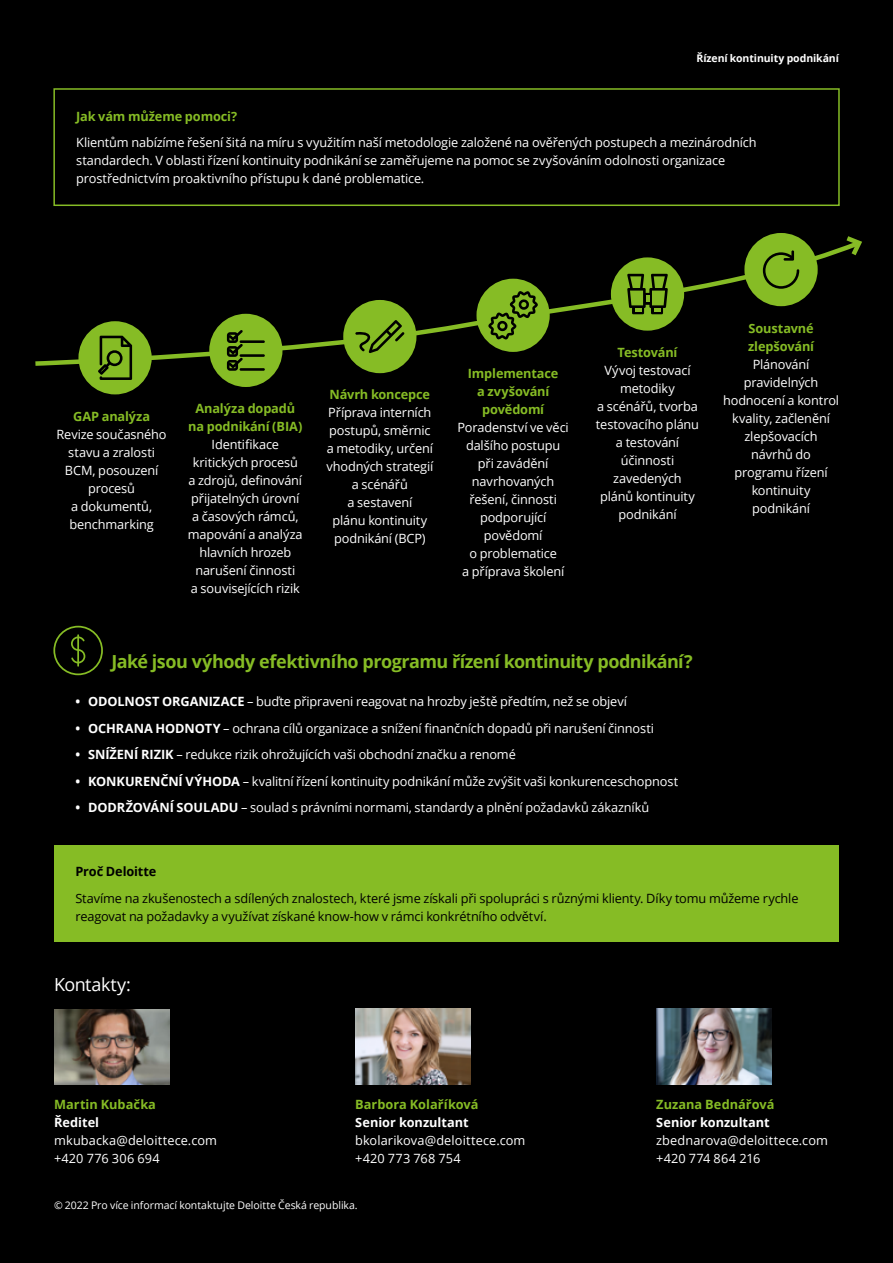
<style>
.page{position:relative;width:893px;height:1263px;background:#000}
.page>*{position:absolute;margin:0;border:0;box-sizing:border-box;transform-origin:0 0}
.t1{font:700 18px "Open Sans";letter-spacing:-.03em;color:#86bc25}
.t2{font:18px "Open Sans";letter-spacing:-.025em;color:#fff}
.t3{font:12.75px/18px "Open Sans";letter-spacing:-.01em;color:#fff;text-align:center}
.t4{font:12.75px/18px "Open Sans";letter-spacing:-.01em;color:#000}
.t5{font:700 12.75px/18px "Open Sans";letter-spacing:-.01em;color:#86bc25;text-align:center}
.t6{font:12.75px/18px "Open Sans";letter-spacing:.01em;color:#fff}
.t7{font:700 12.75px "Open Sans";color:#fff}
.t8{font:700 12.75px "Open Sans";letter-spacing:-.01em;color:#000}
.t9{font:10.5px "Open Sans";letter-spacing:-.005em;color:#fff}
.t10{font:700 10.5px "Open Sans";letter-spacing:-.01em;color:#fff}
.s1{font-weight:700}
</style>
<div class="page">
<svg style="left:35px;top:247px;width:806px;height:119px"></svg>
<svg style="left:841px;top:236px;width:21px;height:20px"></svg>
<div style="left:53px;top:88px;width:787px;height:118px;border:2px solid #86bc25"></div>
<div style="left:54px;top:845px;width:785px;height:97px;background:#86bc25"></div>
<img style="left:54px;top:1009px;width:116px;height:75px">
<img style="left:355px;top:1009px;width:116px;height:75px">
<img style="left:656px;top:1009px;width:116px;height:75px">
<svg style="left:343px;top:300px;width:73px;height:73px"></svg>
<svg style="left:209px;top:314px;width:73px;height:73px"></svg>
<svg style="left:476px;top:279px;width:74px;height:73px"></svg>
<svg style="left:611px;top:257px;width:73px;height:74px"></svg>
<svg style="left:744px;top:233px;width:74px;height:73px"></svg>
<svg style="left:78px;top:321px;width:74px;height:73px"></svg>
<svg style="left:53px;top:626px;width:50px;height:49px"></svg>
<p class="t10" style="left:696px;top:51px;width:144px">Řízení kontinuity podnikání</p>
<p class="t5" style="left:76px;top:107px;width:163px">Jak vám můžeme pomoci?</p>
<p class="t3" style="left:76px;top:133px;width:682px;text-align:left">Klientům nabízíme řešení šitá na míru s využitím naší metodologie založené na ověřených postupech a mezinárodních standardech. V oblasti řízení kontinuity podnikání se zaměřujeme na pomoc se zvyšováním odolnosti organizace prostřednictvím proaktivního přístupu k dané problematice.</p>
<p class="t5" style="left:73px;top:407px;width:79px">GAP analýza</p>
<p class="t3" style="left:57px;top:425px;width:111px">Revize současného stavu a zralosti<br>BCM, posouzení procesů<br>a dokumentů, benchmarking</p>
<p class="t5" style="left:188px;top:399px;width:116px">Analýza dopadů na podnikání (BIA)</p>
<p class="t3" style="left:188px;top:435px;width:116px">Identifikace kritických procesů a zdrojů, definování přijatelných úrovní a časových rámců, mapování a analýza hlavních hrozeb narušení činnosti<br>a souvisejících rizik</p>
<p class="t5" style="left:330px;top:385px;width:102px">Návrh koncepce</p>
<p class="t3" style="left:326px;top:403px;width:108px">Příprava interních postupů, směrnic a metodiky, určení vhodných strategií a scénářů<br>a sestavení<br>plánu kontinuity podnikání (BCP)</p>
<p class="t5" style="left:468px;top:364px;width:92px">Implementace a zvyšování povědomí</p>
<p class="t3" style="left:457px;top:418px;width:113px">Poradenství ve věci dalšího postupu při zavádění navrhovaných řešení, činnosti podporující povědomí<br>o problematice<br>a příprava školení</p>
<p class="t5" style="left:618px;top:343px;width:61px">Testování</p>
<p class="t3" style="left:596px;top:361px;width:105px">Vývoj testovací metodiky<br>a scénářů, tvorba testovacího plánu a testování účinnosti zavedených plánů kontinuity podnikání</p>
<h1 class="t1" style="left:111px;top:648px;width:583px">Jaké jsou výhody efektivního programu řízení kontinuity podnikání?</h1>
<p class="t3" style="left:75px;top:692px;width:553px"><span class="s1">• ODOLNOST ORGANIZACE</span> – buďte připraveni reagovat na hrozby ještě předtím, než se objeví</p>
<p class="t3" style="left:75px;top:718px;width:580px"><span class="s1">• OCHRANA HODNOTY</span> – ochrana cílů organizace a snížení finančních dopadů při narušení činnosti</p>
<p class="t3" style="left:75px;top:745px;width:442px"><span class="s1">• SNÍŽENÍ RIZIK</span> – redukce rizik ohrožujících vaši obchodní značku a renomé</p>
<p class="t3" style="left:75px;top:772px;width:604px"><span class="s1">• KONKURENČNÍ VÝHODA</span> – kvalitní řízení kontinuity podnikání může zvýšit vaši konkurenceschopnost</p>
<p class="t3" style="left:75px;top:798px;width:575px"><span class="s1">• DODRŽOVÁNÍ SOULADU</span> – soulad s právními normami, standardy a plnění požadavků zákazníků</p>
<p class="t5" style="left:748px;top:319px;width:67px;text-align:left">Soustavné zlepšování</p>
<p class="t3" style="left:723px;top:355px;width:118px">Plánování pravidelných hodnocení a kontrol kvality, začlenění zlepšovacích návrhů do programu řízení kontinuity podnikání</p>
<p class="t8" style="left:75px;top:863px;width:82px">Proč Deloitte</p>
<p class="t4" style="left:75px;top:889px;width:725px">Stavíme na zkušenostech a sdílených znalostech, které jsme získali při spolupráci s různými klienty. Díky tomu můžeme rychle reagovat na požadavky a využívat získané know-how v rámci konkrétního odvětví.</p>
<h1 class="t2" style="left:54px;top:972px;width:78px">Kontakty:</h1>
<p class="t5" style="left:54px;top:1095px;width:103px">Martin Kubačka</p>
<p class="t7" style="left:54px;top:1113px;width:47px">Ředitel</p>
<p class="t6" style="left:54px;top:1131px;width:164px">mkubacka@deloittece.com +420 776 306 694</p>
<p class="t5" style="left:355px;top:1095px;width:125px">Barbora Kolaříková</p>
<p class="t7" style="left:355px;top:1113px;width:115px">Senior konzultant</p>
<p class="t6" style="left:355px;top:1131px;width:172px">bkolarikova@deloittece.com +420 773 768 754</p>
<p class="t9" style="left:54px;top:1198px;width:305px">© 2022 Pro více informací kontaktujte Deloitte Česká republika.</p>
<p class="t5" style="left:656px;top:1095px;width:120px">Zuzana Bednářová</p>
<p class="t7" style="left:656px;top:1113px;width:115px">Senior konzultant</p>
<p class="t3" style="left:656px;top:1131px;width:173px;text-align:left">zbednarova@deloittece.com +420 774 864 216</p>
</div>
